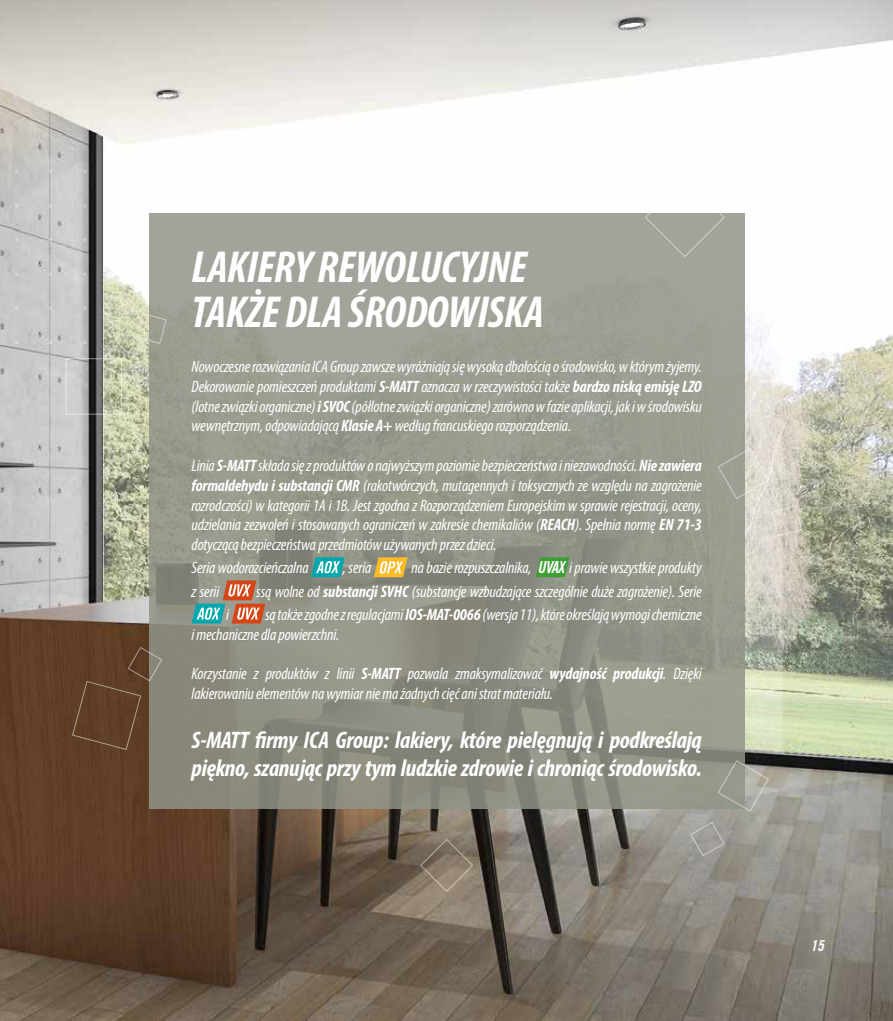
<style>
.page{position:relative;width:893px;height:1021px;background:#fff}
.page>*{position:absolute;margin:0;border:0;box-sizing:border-box;transform-origin:0 0}
.t1{font:italic 700 condensed 45px/45px "Myriad Pro";letter-spacing:-.01em;color:#fff}
.t2{font:italic 700 condensed 24px/28.8px "Myriad Pro";letter-spacing:-.01em;color:#fff}
.t3{font:italic condensed 16.5px/19.8px "Myriad Pro";letter-spacing:-.01em;color:#fff;text-align:justify}
.t4{font:15px "Trade Gothic LT Std Bd Cn 20 Obl";color:#fff}
.s1{font-weight:700}
.s2{font-family:"Trade Gothic LT Std Bd Cn 20 Obl";font-style:normal;font-stretch:normal}
</style>
<div class="page">
<img style="left:0;top:0;width:893px;height:1020px">
<img style="left:0;top:170px;width:893px;height:174px">
<svg style="left:149px;top:213px;width:595px;height:595px;background:#95978b"></svg>
<svg style="left:718px;top:760px;width:51px;height:51px;background:#9c9d93"></svg>
<svg style="left:420px;top:838px;width:53px;height:54px;background:#8a7c6c"></svg>
<svg style="left:718px;top:448px;width:51px;height:51px;background:#bebdb2"></svg>
<div style="left:66px;top:358px;width:56px;height:56px;border:1px solid #fff"></div>
<svg style="left:645px;top:177px;width:80px;height:80px"></svg>
<svg style="left:690px;top:821px;width:35px;height:35px"></svg>
<svg style="left:136px;top:313px;width:31px;height:31px"></svg>
<svg style="left:771px;top:505px;width:31px;height:31px"></svg>
<svg style="left:72px;top:646px;width:90px;height:104px;background:#664a35"></svg>
<svg style="left:311px;top:557px;width:34px;height:20px"></svg>
<svg style="left:374px;top:557px;width:34px;height:20px"></svg>
<svg style="left:536px;top:557px;width:33px;height:20px"></svg>
<svg style="left:192px;top:580px;width:73px;height:43px;background:#a08f7e"></svg>
<h1 class="t1" style="left:192px;top:243px;width:354px">LAKIERY REWOLUCYJNE<br>TAKŻE DLA ŚRODOWISKA</h1>
<p class="t3" style="left:192px;top:356px;width:512px">Nowoczesne rozwiązania ICA Group zawsze wyróżniają się wysoką dbałością o środowisko, w którym żyjemy.<br>Dekorowanie pomieszczeń produktami <span class="s1">S-MATT</span> oznacza w rzeczywistości także <span class="s1">bardzo niską emisję LZO </span>(lotne związki organiczne) <span class="s1">i SVOC</span> (półlotne związki organiczne) zarówno w fazie aplikacji, jak i w środowisku wewnętrznym, odpowiadającą <span class="s1">Klasie A+</span> według francuskiego rozporządzenia.</p>
<p class="t3" style="left:192px;top:455px;width:512px">Linia <span class="s1">S-MATT</span> składa się z produktów o najwyższym poziomie bezpieczeństwa i niezawodności. <span class="s1">Nie zawiera formaldehydu i substancji CMR</span> (rakotwórczych, mutagennych i toksycznych ze względu na zagrożenie rozrodczości) w kategorii 1A i 1B. Jest zgodna z Rozporządzeniem Europejskim w sprawie rejestracji, oceny, udzielania zezwoleń i stosowanych ograniczeń w zakresie chemikaliów (<span class="s1">REACH</span>). Spełnia normę <span class="s1">EN 71-3 </span>dotyczącą bezpieczeństwa przedmiotów używanych przez dzieci.</p>
<p class="t3" style="left:192px;top:558px;width:119px">Seria wodorozcieńczalna</p>
<p class="t3" style="left:343px;top:558px;width:30px">, seria</p>
<p class="t3" style="left:411px;top:558px;width:292px">na bazie rozpuszczalnika, <span class="s2">UVAX</span> i prawie wszystkie produkty</p>
<p class="t3" style="left:192px;top:581px;width:29px">z serii</p>
<p class="t3" style="left:256px;top:581px;width:447px">ssą wolne od <span class="s1">substancji SVHC</span> (substancje wzbudzające szczególnie duże zagrożenie). Serie</p>
<p class="t3" style="left:226px;top:604px;width:4px">i</p>
<p class="t3" style="left:192px;top:604px;width:512px;text-indent:74px">są także zgodne z regulacjami <span class="s1">IOS-MAT-0066</span> (wersja 11), które określają wymogi chemiczne i mechaniczne dla powierzchni.</p>
<p class="t3" style="left:192px;top:663px;width:512px">Korzystanie z produktów z linii <span class="s1">S-MATT</span> pozwala zmaksymalizować <span class="s1">wydajność produkcji</span>. Dzięki lakierowaniu elementów na wymiar nie ma żadnych cięć ani strat materiału.</p>
<h2 class="t2" style="left:192px;top:724px;width:512px">S-MATT firmy ICA Group: lakiery, które pielęgnują i podkreślają piękno, szanując przy tym ludzkie zdrowie i chroniąc środowisko.</h2>
<p class="t4" style="left:810px;top:936px;width:15px">15</p>
</div>
